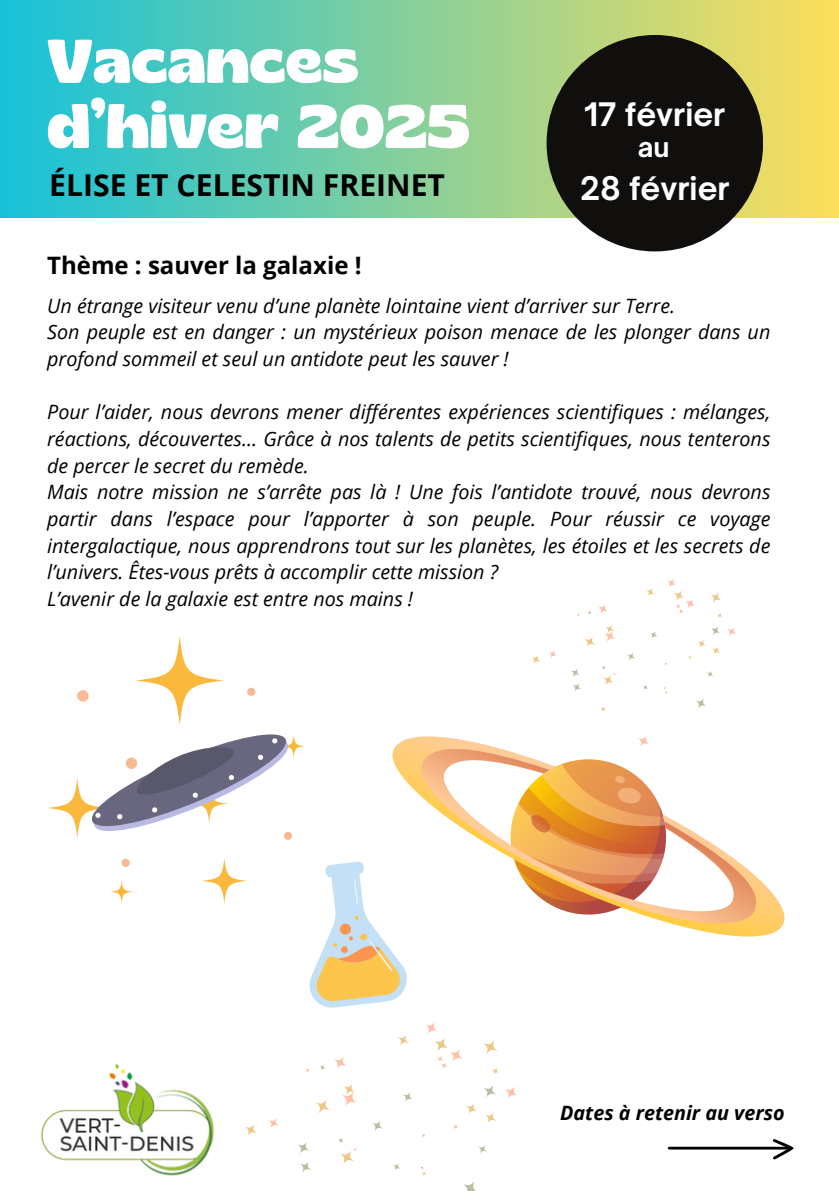
<style>
.page{position:relative;width:839px;height:1191px;background:#fff}
.page>*{position:absolute;margin:0;border:0;box-sizing:border-box;transform-origin:0 0}
.t1{font:700 61.2px/65.2px "Gliker";letter-spacing:.005em;color:#fff}
.t2{font:700 31px "Open Sauce One";color:#fff}
.t3{font:700 30.2px "Open Sans";color:#000}
.t4{font:700 26.4px "Open Sauce One";color:#fff}
.t5{font:700 24px "Open Sans";color:#000}
.t6{font:italic 19.8px/26.6px "Open Sans";color:#000;text-align:justify}
.t7{font:italic 700 19.8px "Open Sans";color:#000}
</style>
<div class="page">
<div style="left:0;top:0;width:838px;height:218px;background:linear-gradient(to right,#16c1da,#fcdd5a)"></div>
<div style="left:546px;top:35px;width:217px;height:216px;background:#100f0d;border-radius:50%"></div>
<img style="left:40px;top:1064px;width:174px;height:112px">
<svg style="left:667px;top:1139px;width:126px;height:21px"></svg>
<svg style="left:712px;top:647px;width:8px;height:8px"></svg>
<svg style="left:603px;top:675px;width:10px;height:10px"></svg>
<svg style="left:605px;top:625px;width:9px;height:8px"></svg>
<svg style="left:667px;top:579px;width:9px;height:9px"></svg>
<svg style="left:676px;top:604px;width:7px;height:9px"></svg>
<svg style="left:549px;top:650px;width:7px;height:8px"></svg>
<svg style="left:531px;top:655px;width:9px;height:9px"></svg>
<svg style="left:572px;top:683px;width:9px;height:9px"></svg>
<svg style="left:695px;top:698px;width:11px;height:11px"></svg>
<svg style="left:717px;top:613px;width:5px;height:5px"></svg>
<svg style="left:650px;top:631px;width:7px;height:8px"></svg>
<svg style="left:643px;top:685px;width:5px;height:5px"></svg>
<svg style="left:727px;top:627px;width:9px;height:9px"></svg>
<svg style="left:601px;top:706px;width:5px;height:6px"></svg>
<svg style="left:710px;top:592px;width:11px;height:11px"></svg>
<svg style="left:646px;top:588px;width:8px;height:8px"></svg>
<svg style="left:673px;top:590px;width:11px;height:11px"></svg>
<svg style="left:685px;top:599px;width:10px;height:9px"></svg>
<svg style="left:604px;top:631px;width:11px;height:11px"></svg>
<svg style="left:571px;top:668px;width:8px;height:9px"></svg>
<svg style="left:710px;top:626px;width:10px;height:9px"></svg>
<svg style="left:706px;top:671px;width:7px;height:6px"></svg>
<svg style="left:598px;top:604px;width:9px;height:10px"></svg>
<svg style="left:697px;top:640px;width:8px;height:8px"></svg>
<svg style="left:627px;top:652px;width:8px;height:8px"></svg>
<svg style="left:584px;top:637px;width:11px;height:10px"></svg>
<svg style="left:485px;top:1112px;width:11px;height:11px"></svg>
<svg style="left:340px;top:1151px;width:14px;height:13px"></svg>
<svg style="left:344px;top:1084px;width:11px;height:11px"></svg>
<svg style="left:437px;top:1056px;width:6px;height:6px"></svg>
<svg style="left:425px;top:1022px;width:12px;height:12px"></svg>
<svg style="left:441px;top:1062px;width:6px;height:7px"></svg>
<svg style="left:268px;top:1118px;width:11px;height:10px"></svg>
<svg style="left:245px;top:1124px;width:12px;height:12px"></svg>
<svg style="left:305px;top:1068px;width:5px;height:4px"></svg>
<svg style="left:300px;top:1161px;width:11px;height:12px"></svg>
<svg style="left:463px;top:1181px;width:13px;height:10px"></svg>
<svg style="left:453px;top:1124px;width:5px;height:5px"></svg>
<svg style="left:492px;top:1068px;width:7px;height:6px"></svg>
<svg style="left:403px;top:1092px;width:9px;height:10px"></svg>
<svg style="left:393px;top:1163px;width:7px;height:7px"></svg>
<svg style="left:505px;top:1086px;width:12px;height:13px"></svg>
<svg style="left:421px;top:1166px;width:5px;height:10px"></svg>
<svg style="left:483px;top:1040px;width:14px;height:14px"></svg>
<svg style="left:398px;top:1035px;width:11px;height:11px"></svg>
<svg style="left:320px;top:1065px;width:5px;height:5px"></svg>
<svg style="left:434px;top:1038px;width:14px;height:13px"></svg>
<svg style="left:449px;top:1049px;width:13px;height:13px"></svg>
<svg style="left:342px;top:1092px;width:15px;height:14px"></svg>
<svg style="left:297px;top:1142px;width:12px;height:11px"></svg>
<svg style="left:483px;top:1085px;width:13px;height:13px"></svg>
<svg style="left:338px;top:1138px;width:6px;height:5px"></svg>
<svg style="left:478px;top:1145px;width:9px;height:9px"></svg>
<svg style="left:334px;top:1056px;width:12px;height:13px"></svg>
<svg style="left:466px;top:1103px;width:11px;height:11px"></svg>
<svg style="left:372px;top:1120px;width:11px;height:11px"></svg>
<svg style="left:316px;top:1099px;width:14px;height:14px"></svg>
<svg style="left:392px;top:736px;width:393px;height:201px"></svg>
<svg style="left:411px;top:739px;width:354px;height:196px"></svg>
<svg style="left:47px;top:778px;width:60px;height:60px"></svg>
<svg style="left:135px;top:636px;width:89px;height:89px"></svg>
<svg style="left:201px;top:858px;width:46px;height:46px"></svg>
<svg style="left:282px;top:735px;width:23px;height:23px"></svg>
<svg style="left:110px;top:880px;width:23px;height:23px"></svg>
<div style="left:77px;top:690px;width:12px;height:12px;background:#f9b992;border-radius:50%"></div>
<svg style="left:284px;top:832px;width:8px;height:8px"></svg>
<div style="left:247px;top:688px;width:8px;height:8px;background:#f9b992;border-radius:50%"></div>
<div style="left:122px;top:859px;width:8px;height:8px;background:#f9b992;border-radius:50%"></div>
<svg style="left:87px;top:734px;width:205px;height:103px"></svg>
<svg style="left:309px;top:861px;width:103px;height:147px"></svg>
<p class="t1" style="left:47px;top:27px;width:424px">Vacances d’hiver 2025</p>
<p class="t3" style="left:49px;top:164px;width:397px">ÉLISE ET CELESTIN FREINET</p>
<h1 class="t2" style="left:584px;top:95px;width:143px">17 février</h1>
<h3 class="t4" style="left:637px;top:130px;width:33px">au</h3>
<h2 class="t2" style="left:580px;top:169px;width:151px">28 février</h2>
<h4 class="t5" style="left:47px;top:249px;width:316px">Thème : sauver la galaxie !</h4>
<h3 class="t6" style="left:47px;top:292px;width:629px">Un étrange visiteur venu d’une planète lointaine vient d’arriver sur Terre.</h3>
<h4 class="t6" style="left:47px;top:318px;width:724px">Son peuple est en danger : un mystérieux poison menace de les plonger dans un profond sommeil et seul un antidote peut les sauver !</h4>
<p class="t6" style="left:47px;top:398px;width:724px">Pour l’aider, nous devrons mener différentes expériences scientifiques : mélanges, réactions, découvertes… Grâce à nos talents de petits scientifiques, nous tenterons de percer le secret du remède.</p>
<p class="t6" style="left:47px;top:478px;width:724px">Mais notre mission ne s’arrête pas là ! Une fois l’antidote trouvé, nous devrons partir dans l’espace pour l’apporter à son peuple. Pour réussir ce voyage intergalactique, nous apprendrons tout sur les planètes, les étoiles et les secrets de l’univers. Êtes-vous prêts à accomplir cette mission ?</p>
<p class="t6" style="left:47px;top:585px;width:367px">L’avenir de la galaxie est entre nos mains !</p>
<p class="t7" style="left:560px;top:1099px;width:226px">Dates à retenir au verso</p>
</div>
